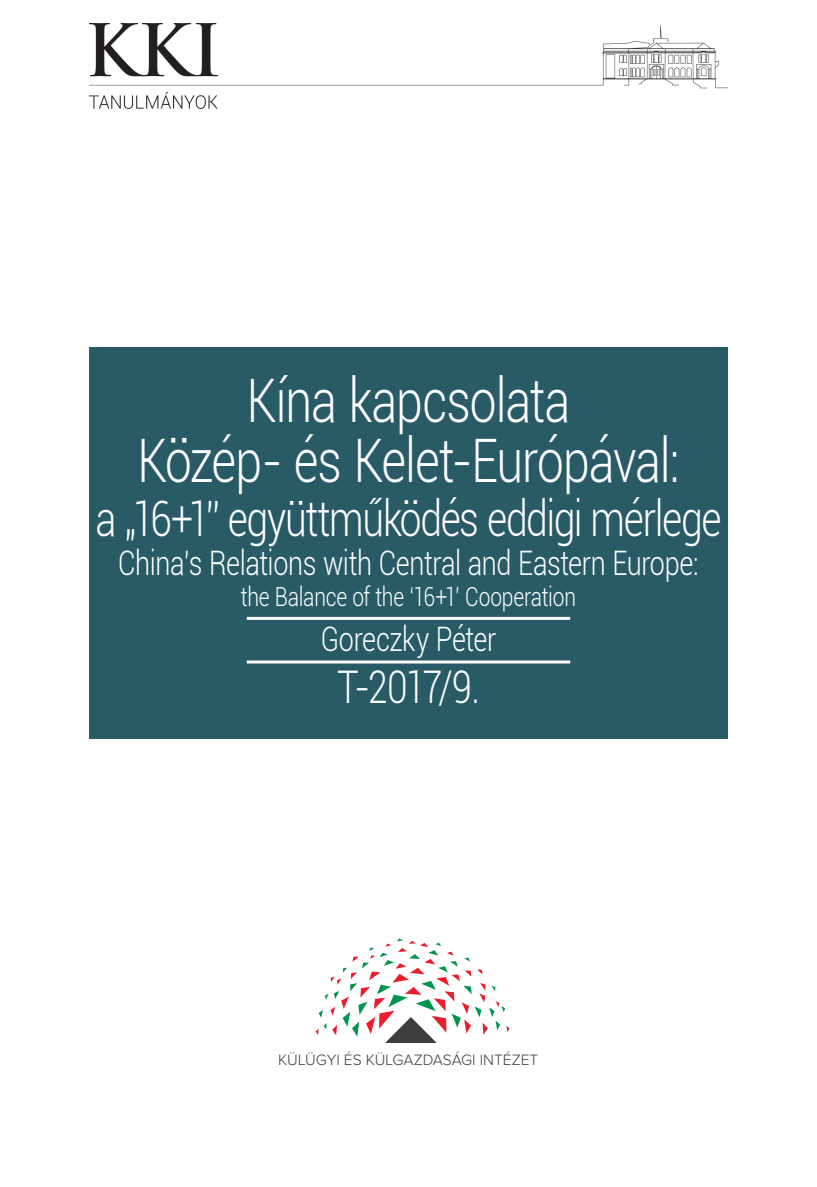
<style>
.page{position:relative;width:817px;height:1187px;background:#fff}
.page>*{position:absolute;margin:0;border:0;box-sizing:border-box;transform-origin:0 0}
.HTML-ként_formázott{font:300 60px "Roboto";letter-spacing:-.02em;color:#fff;scale:.8 1}
.HTML-ként_formázott-2{font:300 48.75px "Roboto";letter-spacing:-.035em;color:#fff;scale:.8 1}
.t1{font:300 45px "Roboto";color:#fff;scale:.8 1}
.HTML-ként_formázott-3{font:300 33.75px "Roboto";letter-spacing:-.015em;color:#fff;scale:.8 1}
.HTML-ként_formázott-4{font:300 26.25px "Roboto";letter-spacing:-.01em;color:#fff;scale:.8 1}
.t2{font:300 15.6px "Proxima Nova";color:#3e3e3f}
</style>
<div class="page">
<div style="left:89px;top:347px;width:638px;height:392px;background:#295b67"></div>
<hr style="left:247px;top:617px;width:323px;height:3px;background:#fff">
<hr style="left:247px;top:660px;width:323px;height:3px;background:#fff">
<img style="left:89px;top:23px;width:638px;height:85px">
<svg style="left:315px;top:938px;width:194px;height:104px"></svg>
<p class="HTML-ként_formázott" style="left:246px;top:358px;width:406px">Kína kapcsolata</p>
<p class="HTML-ként_formázott" style="left:137px;top:418px;width:678px">Közép- és Kelet-Európával:</p>
<p class="HTML-ként_formázott-2" style="left:95px;top:484px;width:784px">a „16+1” együttműködés eddigi mérlege</p>
<p class="HTML-ként_formázott-3" style="left:118px;top:539px;width:726px">China’s Relations with Central and Eastern Europe:</p>
<p class="HTML-ként_formázott-4" style="left:241px;top:578px;width:420px">the Balance of the ‘16+1’ Cooperation</p>
<p class="HTML-ként_formázott-3" style="left:321px;top:615px;width:221px">Goreczky Péter</p>
<p class="t1" style="left:337px;top:656px;width:180px">T-2017/9.</p>
<p class="t2" style="left:278px;top:1052px;width:261px">KÜLÜGYI ÉS KÜLGAZDASÁGI INTÉZET</p>
</div>
